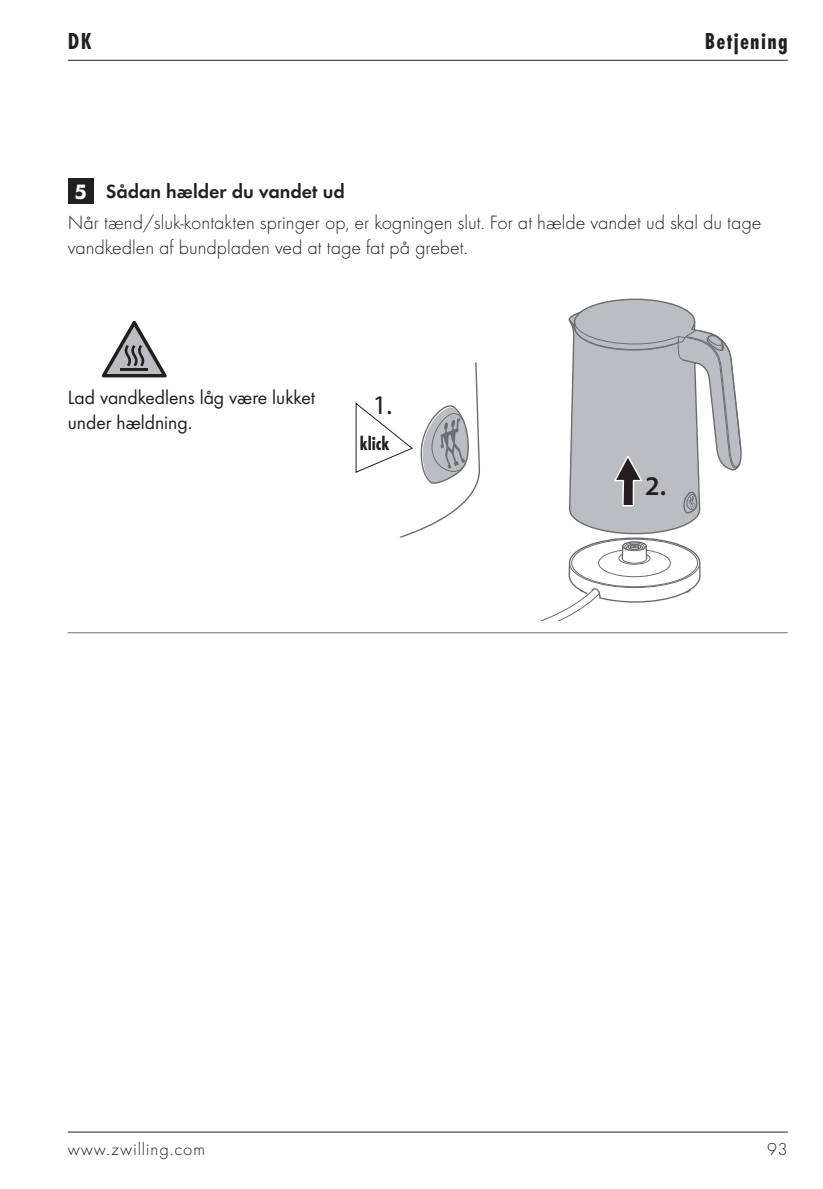
<style>
.page{position:relative;width:823px;height:1189px;background:#fff}
.page>*{position:absolute;margin:0;border:0;box-sizing:border-box;transform-origin:0 0}
.t1{font:27.2px "Myriad Pro";color:#231f20}
.t2{font:600 27.2px "Myriad Pro";color:#231f20}
.t3{font:700 24px "Futura Con";letter-spacing:.055em;color:#231f20}
.t4{font:300 20px/25.2px "Futura";color:#231f20}
.t5{font:20px/25.2px "Futura Boo";color:#231f20}
.t6{font:20px "Futura Dem";color:#231f20}
.t7{font:700 20px "Futura Con";color:#231f20}
.t8{font:300 18px "Futura";letter-spacing:.055em;color:#231f20}
.s1{font-family:"Futura";font-weight:700;color:#fff}
</style>
<div class="page">
<hr style="left:68px;top:632px;width:720px;height:1px;background:#6c6d70">
<hr style="left:68px;top:1131px;width:720px;height:1px;background:#231f20">
<hr style="left:68px;top:60px;width:720px;height:1px;background:#231f20">
<div style="left:68px;top:178px;width:25px;height:26px;background:#231f20"></div>
<svg style="left:582px;top:298px;width:105px;height:12px"></svg>
<svg style="left:355px;top:310px;width:387px;height:311px"></svg>
<svg style="left:102px;top:321px;width:65px;height:56px"></svg>
<p class="t3" style="left:68px;top:26px;width:25px">DK</p>
<p class="t3" style="left:705px;top:26px;width:85px">Betjening</p>
<p class="t6" style="left:74px;top:178px;width:272px"><span class="s1">5</span> Sådan hælder du vandet ud</p>
<p class="t4" style="left:68px;top:210px;width:695px">Når tænd/sluk-kontakten springer op, er kogningen slut. For at hælde vandet ud skal du tage vandkedlen af bundpladen ved at tage fat på grebet.</p>
<p class="t5" style="left:68px;top:384px;width:249px">Lad vandkedlens låg være lukket under hældning.</p>
<h1 class="t1" style="left:373px;top:388px;width:21px">1.</h1>
<p class="t7" style="left:360px;top:430px;width:31px">klick</p>
<h1 class="t2" style="left:645px;top:469px;width:22px">2.</h1>
<p class="t8" style="left:68px;top:1139px;width:139px">www.zwilling.com</p>
<p class="t8" style="left:767px;top:1139px;width:22px">93</p>
</div>
